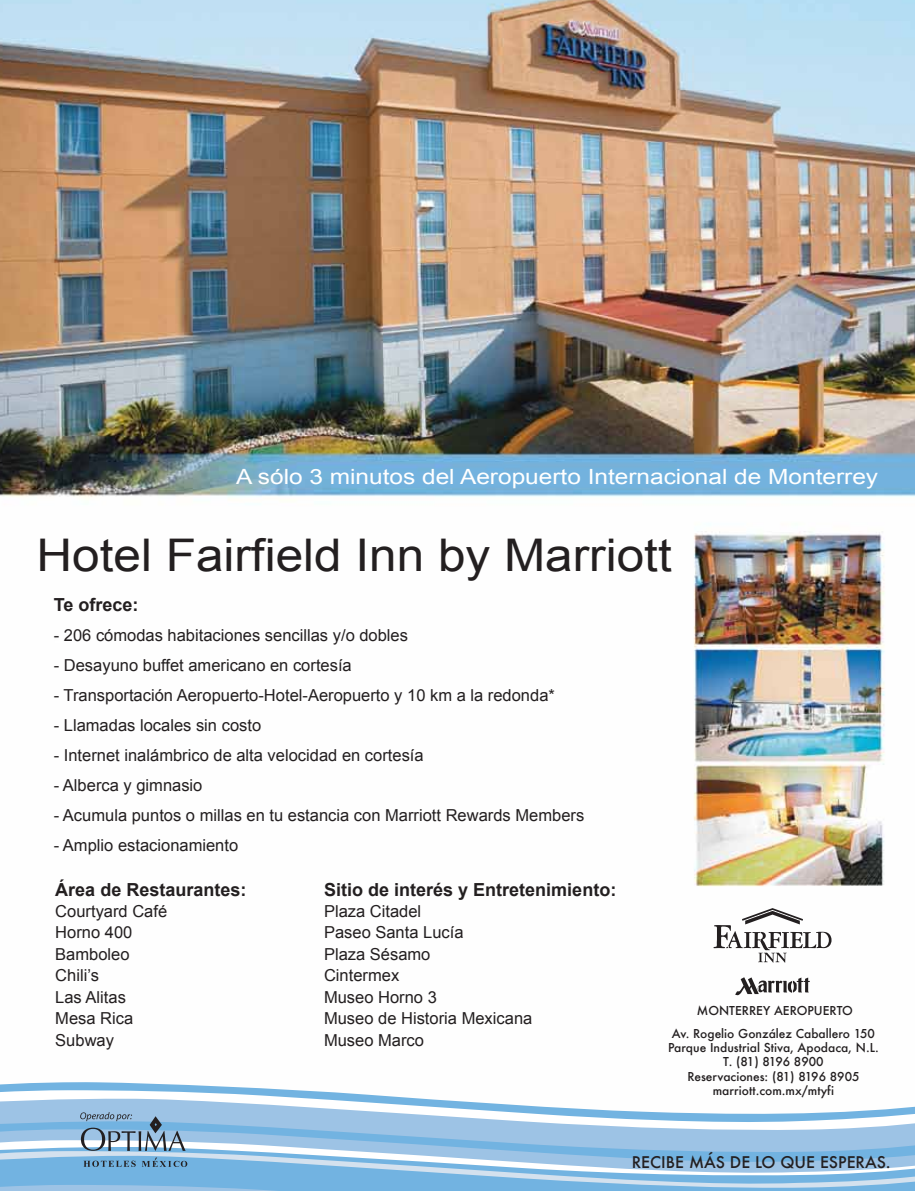
<style>
.page{position:relative;width:915px;height:1191px;background:#fff}
.page>*{position:absolute;margin:0;border:0;box-sizing:border-box;transform-origin:0 0}
.t1{font:45px "Arial";color:#231f20;scale:1.1 1}
.t2{font:21px "Arial";color:#fff;scale:1.16 1}
.t3{font:700 18px "Arial";color:#231f20}
.t4{font:16.5px/21.5px "Arial";color:#231f20}
.t5{font:500 15.75px "Futura";color:#231f20}
.t6{font:500 12px/14.4px "Futura";color:#231f20;text-align:center}
</style>
<div class="page">
<img style="left:0;top:0;width:914px;height:996px">
<svg style="left:0;top:1082px;width:291px;height:8px;fill:#72b3e1"></svg>
<svg style="left:0;top:1090px;width:914px;height:101px"></svg>
<svg style="left:735px;top:977px;width:74px;height:18px"></svg>
<svg style="left:713px;top:908px;width:118px;height:54px"></svg>
<p class="t2" style="left:236px;top:462px;width:554px">A sólo 3 minutos del Aeropuerto Internacional de Monterrey</p>
<h1 class="t1" style="left:36px;top:526px;width:578px">Hotel Fairfield Inn by Marriott</h1>
<p class="t3" style="left:54px;top:593px;width:86px">Te ofrece:</p>
<p class="t4" style="left:54px;top:625px;width:355px">- 206 cómodas habitaciones sencillas y/o dobles</p>
<p class="t4" style="left:54px;top:655px;width:299px">- Desayuno buffet americano en cortesía</p>
<p class="t4" style="left:54px;top:685px;width:502px">- Transportación Aeropuerto-Hotel-Aeropuerto y 10 km a la redonda*</p>
<p class="t4" style="left:54px;top:715px;width:209px">- Llamadas locales sin costo</p>
<p class="t4" style="left:54px;top:745px;width:371px">- Internet inalámbrico de alta velocidad en cortesía</p>
<p class="t4" style="left:54px;top:775px;width:150px">- Alberca y gimnasio</p>
<p class="t4" style="left:54px;top:805px;width:532px">- Acumula puntos o millas en tu estancia con Marriott Rewards Members</p>
<p class="t4" style="left:54px;top:835px;width:186px">- Amplio estacionamiento</p>
<p class="t3" style="left:55px;top:877px;width:193px">Área de Restaurantes:</p>
<p class="t4" style="left:55px;top:900px;width:113px">Courtyard Café<br>Horno 400<br>Bamboleo<br>Chili’s<br>Las Alitas<br>Mesa Rica<br>Subway</p>
<p class="t3" style="left:324px;top:877px;width:294px">Sitio de interés y Entretenimiento:</p>
<p class="t4" style="left:324px;top:900px;width:210px">Plaza Citadel<br>Paseo Santa Lucía<br>Plaza Sésamo<br>Cintermex<br>Museo Horno 3<br>Museo de Historia Mexicana<br>Museo Marco</p>
<p class="t6" style="left:671px;top:999px;width:204px;line-height:22.5px">MONTERREY AEROPUERTO<br>Av. Rogelio González Caballero 150</p>
<p class="t6" style="left:668px;top:1040px;width:212px">Parque Industrial Stiva, Apodaca, N.L.<br>T. (81) 8196 8900<br>Reservaciones: (81) 8196 8905 marriott.com.mx/mtyfi</p>
<p class="t5" style="left:631px;top:1151px;width:260px">RECIBE MÁS DE LO QUE ESPERAS.</p>
</div>
